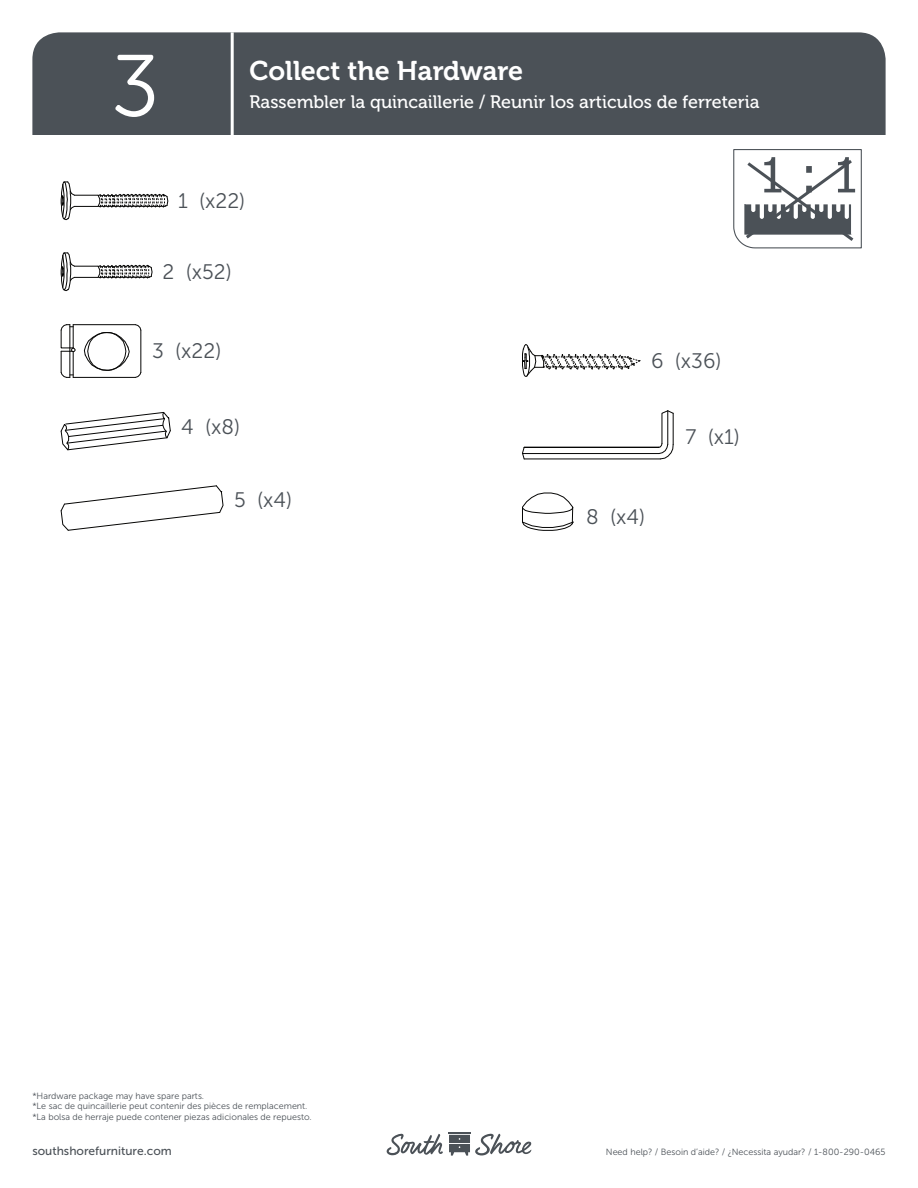
<style>
.page{position:relative;width:918px;height:1188px;background:#fff}
.page>*{position:absolute;margin:0;border:0;box-sizing:border-box;transform-origin:0 0}
.t1{font:87px "Museo Sans Rounded 300";color:#fff}
.t2{font:27px "Museo 700";color:#fff}
.t3{font:21px "Museo Sans 300";color:#4b5157}
.t4{font:18px "Museo 500";color:#fff}
.t5{font:12px "Museo Sans 500";color:#4b5157}
.t6{font:9px/10.8px "Museo Sans 300";color:#4b5157}
</style>
<div class="page">
<div style="left:32px;top:32px;width:854px;height:103px;background:#4b5157"></div>
<hr style="left:231px;top:32px;width:3px;height:103px;background:#fff">
<svg style="left:386px;top:1133px;width:145px;height:23px"></svg>
<svg style="left:733px;top:149px;width:129px;height:100px"></svg>
<svg style="left:522px;top:344px;width:119px;height:33px"></svg>
<hr style="left:524px;top:447px;width:135px;height:1px;background:#050504">
<hr style="left:522px;top:453px;width:137px;height:1px;background:#050504">
<hr style="left:524px;top:459px;width:136px;height:1px;background:#050504">
<svg style="left:522px;top:446px;width:3px;height:14px"></svg>
<svg style="left:658px;top:410px;width:16px;height:50px"></svg>
<svg style="left:60px;top:412px;width:111px;height:39px"></svg>
<svg style="left:522px;top:492px;width:52px;height:39px"></svg>
<svg style="left:60px;top:252px;width:93px;height:40px"></svg>
<svg style="left:60px;top:181px;width:109px;height:40px"></svg>
<hr style="left:73px;top:324px;width:62px;height:1px;background:#050504">
<hr style="left:73px;top:377px;width:62px;height:1px;background:#050504">
<svg style="left:84px;top:324px;width:58px;height:54px"></svg>
<svg style="left:60px;top:324px;width:16px;height:54px"></svg>
<hr style="left:140px;top:330px;width:1px;height:42px;background:#050504">
<svg style="left:60px;top:485px;width:164px;height:46px"></svg>
<h1 class="t1" style="left:112px;top:39px;width:50px">3</h1>
<h2 class="t2" style="left:249px;top:55px;width:275px">Collect the Hardware</h2>
<h3 class="t4" style="left:249px;top:92px;width:512px">Rassembler la quincaillerie / Reunir los articulos de ferreteria</h3>
<h3 class="t3" style="left:178px;top:189px;width:69px">1 (x22)</h3>
<h3 class="t3" style="left:163px;top:260px;width:71px">2 (x52)</h3>
<h3 class="t3" style="left:152px;top:340px;width:71px">3 (x22)</h3>
<h3 class="t3" style="left:181px;top:415px;width:60px">4 (x8)</h3>
<h3 class="t3" style="left:234px;top:489px;width:60px">5 (x4)</h3>
<p class="t6" style="left:32px;top:1090px;width:281px">*Hardware package may have spare parts.<br>*Le sac de quincaillerie peut contenir des pièces de remplacement. *La bolsa de herraje puede contener piezas adicionales de repuesto.</p>
<h3 class="t5" style="left:32px;top:1145px;width:141px">southshorefurniture.com</h3>
<h3 class="t3" style="left:651px;top:350px;width:72px">6 (x36)</h3>
<h3 class="t3" style="left:586px;top:505px;width:60px">8 (x4)</h3>
<h3 class="t3" style="left:685px;top:426px;width:56px">7 (x1)</h3>
<p class="t6" style="left:606px;top:1147px;width:281px">Need help? / Besoin d’aide? / ¿Necessita ayudar? / 1-800-290-0465</p>
</div>
